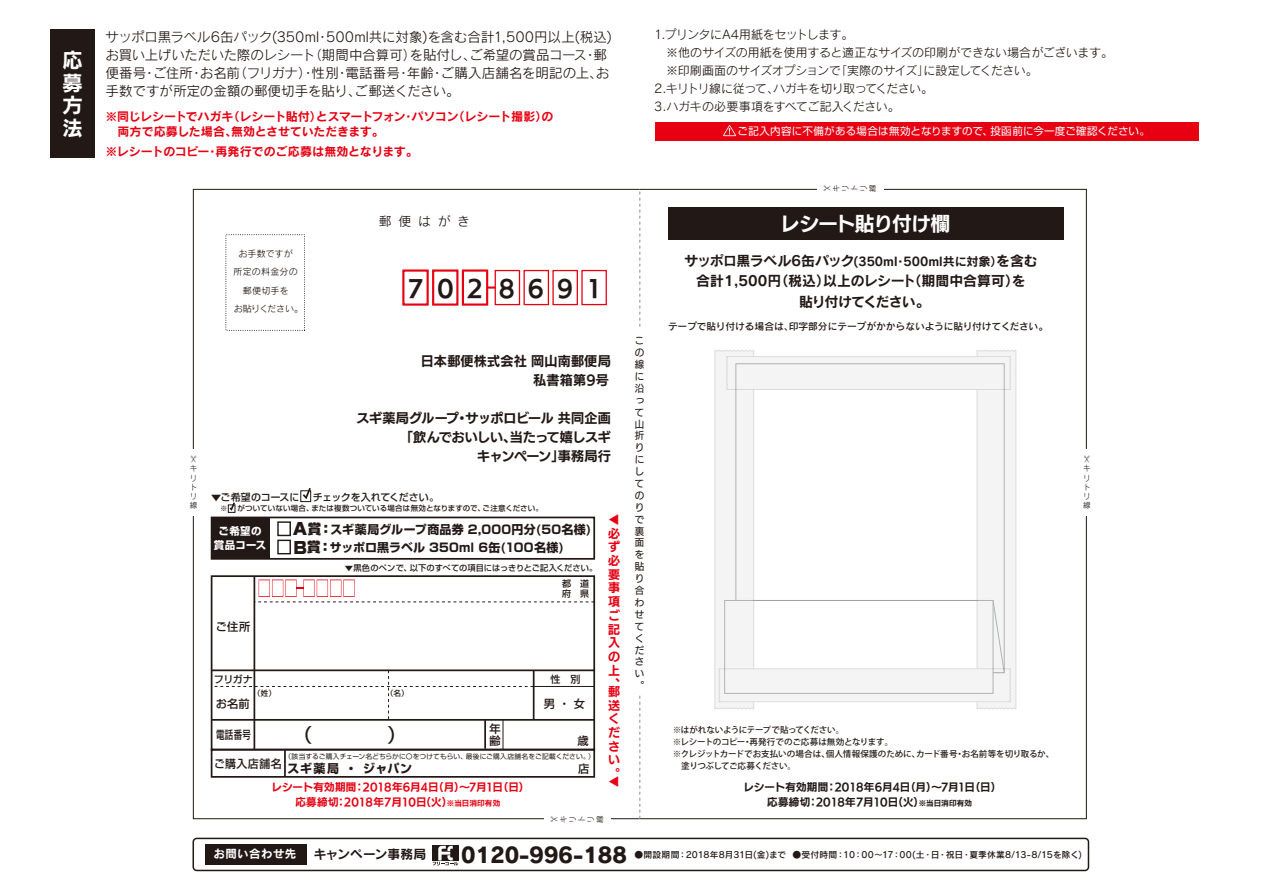
<style>
.page{position:relative;width:1263px;height:893px;background:#fff}
.page>*{position:absolute;margin:0;border:0;box-sizing:border-box;transform-origin:0 0}
.t1{font:22.5px "UD Kakugo Large Pro B";letter-spacing:.585em;color:#221815}
.t2{font:21px "Rodin Pro EB";color:#221815}
.t3{font:21px/22.6px "Rodin Pro B";color:#fff;text-align:justify}
.t4{font:19.5px "New Rodin Pro B";letter-spacing:-.025em;color:#fff}
.t5{font:13.95px/21px "Rodin Pro B";color:#221815;text-align:center}
.t6{font:13.5px/18px "Rodin Pro M";letter-spacing:-.005em;color:#221815}
.t7{font:13.05px/18.8px "UD Kakugo Large Pro B";letter-spacing:-.03em;color:#221815;text-align:right}
.t8{font:13.05px/18.9px "UD Kakugo Large Pro B";color:#221815;text-align:right}
.t9{font:12.75px "Rodin Pro B";letter-spacing:.015em;color:#221815}
.t10{font:12.75px "Rodin Pro M";color:#221815}
.t11{font:12px/18px "Rodin Pro M";letter-spacing:-.03em;color:#221815}
.t12{font:12px/15px "Rodin Pro B";letter-spacing:-.02em;color:#e60012}
.t13{font:700 12px/18.6px "Shin Go";letter-spacing:.02em;color:#221815}
.t14{font:12px "Rodin Pro B";color:#221815}
.t15{font:12px/13.6px "UD Kakugo Large Pro B";color:#e60012}
.t16{font:700 12px "Shin Go";letter-spacing:.065em;color:#221815}
.t17{font:11.4px "Rodin Pro B";letter-spacing:.04em;color:#fff}
.t18{font:500 11.25px/12px "Shin Go";letter-spacing:.04em;color:#221815}
.t19{font:500 11.25px "Shin Go";letter-spacing:.04em;color:#221815;scale:.75 1}
.t20{font:10.5px/14.9px "UD Kakugo Large Pro B";letter-spacing:.005em;color:#e60012;text-align:center}
.t21{font:10.5px/14.9px "UD Kakugo Large Pro B";letter-spacing:.005em;color:#221815;text-align:center}
.t22{font:10.5px "Shin Go";letter-spacing:.02em;color:#fff}
.t23{font:700 10.5px/13.5px "Shin Go";letter-spacing:.035em;color:#fff;text-align:center}
.t24{font:500 10.05px "Shin Go";letter-spacing:-.015em;color:#221815}
.t25{font:9.75px "Rodin Pro DB";color:#221815}
.t26{font:9.75px/11.9px "UD Kakugo Large Pro M";color:#221815}
.t27{font:9px "Rodin Pro M";letter-spacing:.02em;color:#221815}
.t28{font:9px "Rodin Pro M";letter-spacing:-.05em;color:#221815}
.t29{font:500 9px/10.5px "Shin Go";color:#221815}
.t30{font:8.85px "Rodin Pro DB";letter-spacing:.01em;color:#221815}
.t31{font:500 8.55px/12px "Koz Go Pro";letter-spacing:-.02em;color:#221815}
.t32{font:500 8.25px "Shin Go";letter-spacing:.005em;color:#221815}
.t33{font:7.65px/9.1px "Rodin Pro M";color:#221815}
.t34{font:500 7.5px "Shin Go";letter-spacing:.015em;color:#221815}
.t35{font:6.75px "Shin Go";letter-spacing:.015em;color:#221815}
.s1{font-size:13.95px}
.s2{font-weight:900;font-size:16.5px}
.s3{font-weight:900;font-size:13.5px}
.s4{font-size:7.5px}
</style>
<div class="page">
<div style="left:193px;top:189px;width:447px;height:630px;background:#fff;border:1px solid #221815"></div>
<div style="left:639px;top:189px;width:448px;height:630px;background:#fff;border:1px solid #221815"></div>
<div style="left:402px;top:269px;width:27px;height:37px;border:2px solid #e60012"></div>
<div style="left:432px;top:269px;width:26px;height:37px;border:2px solid #e60012"></div>
<div style="left:462px;top:269px;width:26px;height:37px;border:2px solid #e60012"></div>
<div style="left:581px;top:270px;width:26px;height:35px;border:1px solid #e60012"></div>
<div style="left:552px;top:270px;width:26px;height:35px;border:1px solid #e60012"></div>
<div style="left:523px;top:270px;width:26px;height:35px;border:1px solid #e60012"></div>
<svg style="left:487px;top:286px;width:8px;height:3px"></svg>
<div style="left:495px;top:270px;width:25px;height:35px;border:1px solid #e60012"></div>
<div style="left:211px;top:517px;width:384px;height:43px;border:2px solid #221815"></div>
<div style="left:211px;top:575px;width:384px;height:175px;border:2px solid #221815"></div>
<div style="left:211px;top:749px;width:384px;height:29px;border:2px solid #221815"></div>
<div style="left:212px;top:517px;width:58px;height:42px;background:#221815"></div>
<div style="left:277px;top:521px;width:14px;height:15px;border:1px solid #221815"></div>
<div style="left:277px;top:540px;width:14px;height:14px;border:1px solid #221815"></div>
<div style="left:228px;top:504px;width:7px;height:9px;border:1px solid #221815"></div>
<div style="left:300px;top:490px;width:11px;height:12px;border:1px solid #221815"></div>
<svg style="left:301px;top:487px;width:11px;height:14px"></svg>
<svg style="left:228px;top:502px;width:8px;height:10px"></svg>
<hr style="left:284px;top:750px;width:2px;height:26px;background:#221815">
<hr style="left:212px;top:719px;width:382px;height:2px;background:#221815">
<hr style="left:212px;top:669px;width:382px;height:2px;background:#221815">
<svg style="left:255px;top:579px;width:339px;height:24px"></svg>
<hr style="left:534px;top:686px;width:60px;height:1px;background:#221815">
<hr style="left:253px;top:577px;width:2px;height:172px;background:#221815">
<hr style="left:533px;top:670px;width:1px;height:50px;background:#221815">
<svg style="left:212px;top:671px;width:321px;height:78px"></svg>
<svg style="left:639px;top:189px;width:1px;height:630px"></svg>
<div style="left:668px;top:208px;width:395px;height:32px;background:#221815"></div>
<svg style="left:714px;top:350px;width:302px;height:359px"></svg>
<div style="left:632px;top:329px;width:16px;height:364px;background:#fff"></div>
<div style="left:184px;top:449px;width:20px;height:67px;background:#fff"></div>
<div style="left:1077px;top:449px;width:20px;height:67px;background:#fff"></div>
<div style="left:817px;top:178px;width:66px;height:20px;background:#fff"></div>
<div style="left:544px;top:809px;width:67px;height:20px;background:#fff"></div>
<div style="left:50px;top:29px;width:45px;height:129px;background:#221815"></div>
<div style="left:655px;top:122px;width:543px;height:19px;background:#e60012"></div>
<svg style="left:723px;top:125px;width:13px;height:11px"></svg>
<div style="left:432px;top:845px;width:27px;height:16px;background:#221815"></div>
<svg style="left:433px;top:846px;width:25px;height:20px"></svg>
<div style="left:205px;top:844px;width:102px;height:20px;background:#221815"></div>
<div style="left:192px;top:838px;width:897px;height:33px;border:2px solid #221815;border-radius:4px"></div>
<h2 class="t3" style="left:62px;top:48px;width:22px">応募方法</h2>
<p class="t6" style="left:105px;top:28px;width:508px">サッポロ黒ラベル6缶パック(350ml・500ml共に対象)を含む合計1,500円以上(税込)お買い上げいただいた際のレシート（期間中合算可）を貼付し、ご希望の賞品コース・郵便番号・ご住所・お名前（フリガナ）・性別・電話番号・年齢・ご購入店舗名を明記の上、お手数ですが所定の金額の郵便切手を貼り、ご郵送ください。</p>
<p class="t12" style="left:105px;top:108px;width:449px">※同じレシートでハガキ（レシート貼付）とスマートフォン・パソコン（レシート撮影）の　両方で応募した場合、無効とさせていただきます。</p>
<p class="t12" style="left:105px;top:143px;width:314px">※レシートのコピー・再発行でのご応募は無効となります。</p>
<p class="t27" style="left:238px;top:247px;width:56px">お手数ですが</p>
<p class="t27" style="left:234px;top:266px;width:66px">所定の料金分の</p>
<p class="t27" style="left:243px;top:285px;width:47px">郵便切手を</p>
<p class="t28" style="left:234px;top:303px;width:71px">お貼りください。</p>
<p class="t10" style="left:379px;top:213px;width:93px">郵 便 は が き</p>
<h1 class="t1" style="left:408px;top:270px;width:196px">702 8691</h1>
<p class="t11" style="left:654px;top:25px;width:460px">1.プリンタにA4用紙をセットします。<br>　※他のサイズの用紙を使用すると適正なサイズの印刷ができない場合がございます。　※印刷画面のサイズオプションで「実際のサイズ」に設定してください。<br>2.キリトリ線に従って、ハガキを切り取ってください。<br>3.ハガキの必要事項をすべてご記入ください。</p>
<p class="t22" style="left:737px;top:124px;width:414px">ご記入内容に不備がある場合は無効となりますので、投函前に今一度ご確認ください。</p>
<p class="t33" style="left:822px;top:192px;width:9px;rotate:-90deg">✂キリトリ線</p>
<h3 class="t4" style="left:780px;top:207px;width:171px">レシート貼り付け欄</h3>
<p class="t14" style="left:684px;top:253px;width:354px"><span class="s1">サッポロ黒ラベル6缶パック</span>(350ml・500ml共に対象）<span class="s1">を含む</span></p>
<p class="t5" style="left:696px;top:270px;width:331px">合計1,500円（税込）以上のレシート（期間中合算可）を貼り付けてください。</p>
<p class="t25" style="left:668px;top:320px;width:382px">テープで貼り付ける場合は、印字部分にテープがかからないように貼り付けてください。</p>
<p class="t26" style="left:635px;top:334px;width:11px">この線に沿って山折りにしてのりで裏面を貼り合わせてください。</p>
<p class="t8" style="left:421px;top:352px;width:191px">日本郵便株式会社 岡山南郵便局私書箱第9号</p>
<p class="t7" style="left:356px;top:408px;width:256px">スギ薬局グループ・サッポロビール 共同企画「飲んでおいしい、当たって嬉しスギ<br>キャンペーン」事務局行</p>
<p class="t24" style="left:211px;top:490px;width:229px">▼ご希望のコースに　 チェックを入れてください。</p>
<p class="t33" style="left:190px;top:455px;width:9px">✂キリトリ線</p>
<p class="t33" style="left:1083px;top:455px;width:9px">✂キリトリ線</p>
<p class="t34" style="left:220px;top:504px;width:324px">※　がついていない場合、または複数ついている場合は無効となりますので、ご注意ください。</p>
<p class="t15" style="left:608px;top:512px;width:14px">◀必ず必要事項ご記入の上、</p>
<p class="t15" style="left:608px;top:684px;width:13px">郵送ください。</p>
<p class="t15" style="left:608px;top:774px;width:12px">◀</p>
<p class="t13" style="left:293px;top:519px;width:300px"><span class="s2">A</span><span class="s3">賞：</span>スギ薬局グループ商品券 2,000円分(50名様)<br><span class="s2">B</span><span class="s3">賞：</span>サッポロ黒ラベル 350ml 6缶(100名様)</p>
<p class="t23" style="left:214px;top:524px;width:54px">ご希望の賞品コース</p>
<p class="t32" style="left:345px;top:562px;width:254px">▼黒色のペンで、以下のすべての項目にはっきりとご記入ください。</p>
<p class="t29" style="left:562px;top:578px;width:28px">都　道府　県</p>
<p class="t18" style="left:216px;top:620px;width:36px">ご住所</p>
<p class="t24" style="left:214px;top:672px;width:40px">フリガナ</p>
<p class="t24" style="left:550px;top:672px;width:32px">性　別</p>
<p class="t34" style="left:253px;top:688px;width:24px">（姓）</p>
<p class="t34" style="left:386px;top:688px;width:24px">（名）</p>
<p class="t18" style="left:216px;top:697px;width:36px">お名前</p>
<p class="t18" style="left:544px;top:697px;width:43px">男 ・ 女</p>
<p class="t18" style="left:489px;top:722px;width:13px">年齢</p>
<p class="t31" style="left:673px;top:724px;width:383px">※はがれないようにテープで貼ってください。<br>※レシートのコピー・再発行でのご応募は無効となります。<br>※クレジットカードでお支払いの場合は、個人情報保護のために、カード番号・お名前等を切り取るか、　塗りつぶしてご応募ください。</p>
<p class="t19" style="left:216px;top:728px;width:48px">電話番号</p>
<p class="t18" style="left:578px;top:734px;width:13px">歳</p>
<p class="t35" style="left:285px;top:752px;width:312px">（該当するご購入チェーン名どちらかに〇をつけてもらい、最後にご購入店舗名をご記載ください。）</p>
<p class="t16" style="left:288px;top:761px;width:126px">スギ薬局 ・ ジャパン</p>
<p class="t18" style="left:214px;top:757px;width:69px">ご購入店舗名</p>
<p class="t18" style="left:578px;top:762px;width:13px">店</p>
<p class="t20" style="left:271px;top:779px;width:259px">レシート有効期間：2018年6月4日（月）～7月1日（日）応募締切：2018年7月10日（火）<span class="s4">※当日消印有効</span></p>
<p class="t21" style="left:743px;top:779px;width:259px">レシート有効期間：2018年6月4日（月）～7月1日（日）応募締切：2018年7月10日（火）<span class="s4">※当日消印有効</span></p>
<p class="t33" style="left:549px;top:823px;width:9px;rotate:-90deg">✂キリトリ線</p>
<p class="t17" style="left:214px;top:846px;width:84px">お問い合わせ先</p>
<p class="t9" style="left:314px;top:846px;width:114px">キャンペーン事務局</p>
<h2 class="t2" style="left:461px;top:840px;width:167px">0120-996-188</h2>
<p class="t30" style="left:634px;top:849px;width:449px">●開設期間：2018年8月31日(金)まで ●受付時間：10：00～17：00(土・日・祝日・夏季休業8/13-8/15を除く)</p>
</div>
